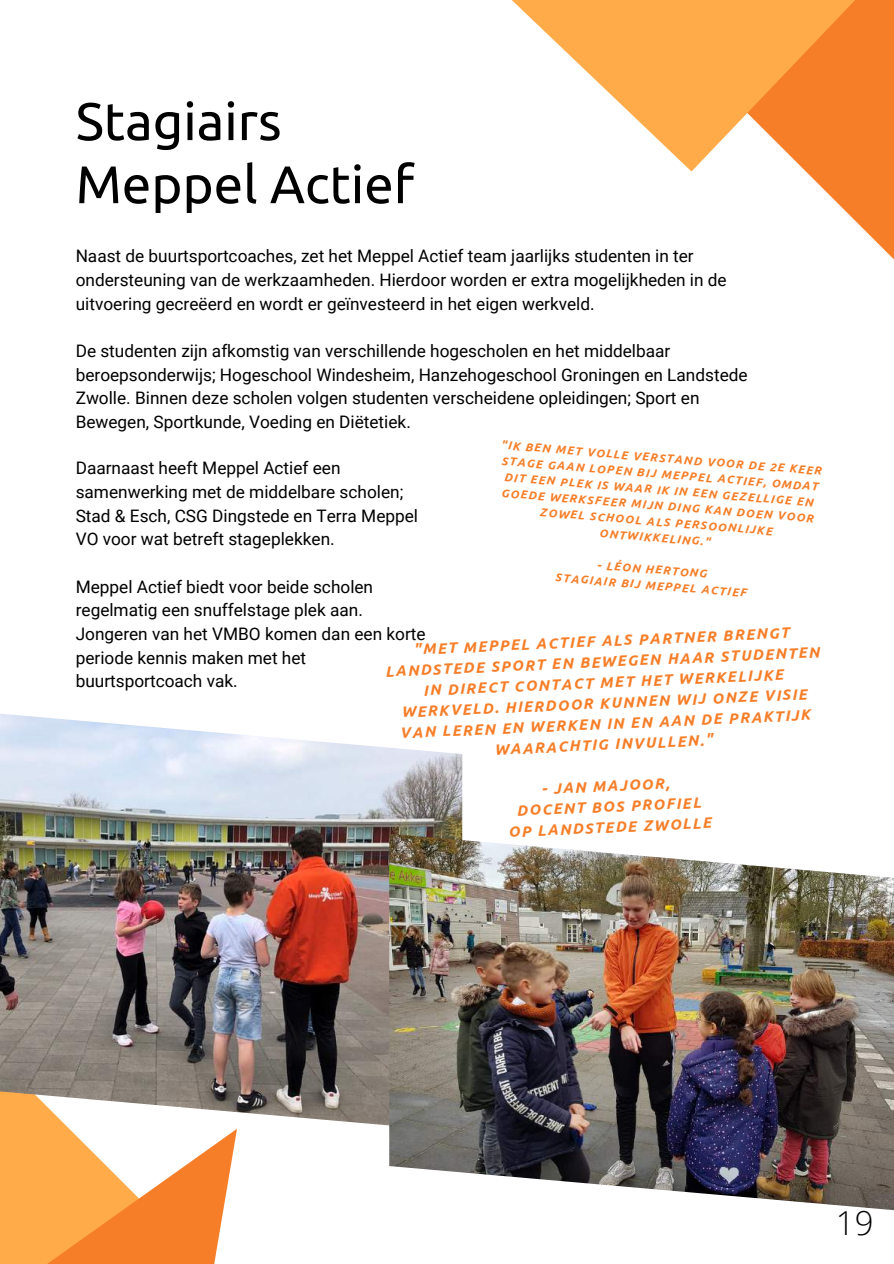
<style>
.page{position:relative;width:894px;height:1264px;background:#fff}
.page>*{position:absolute;margin:0;border:0;box-sizing:border-box;transform-origin:0 0}
.t1{font:52.8px/63px "Ubuntu";color:#000}
.t2{font:300 33px "Open Sans";color:#000}
.t3{font:17.25px/23.7px "Roboto";color:#000}
.t4{font:italic 700 15px/20.7px "Ubuntu";color:#f67e28;text-align:center}
.t5{font:italic 700 11.55px/15.9px "Ubuntu";color:#f67e28;text-align:center}
</style>
<div class="page">
<svg style="left:691px;top:0;width:202px;height:259px"></svg>
<svg style="left:0;top:1131px;width:237px;height:132px"></svg>
<svg style="left:512px;top:0;width:369px;height:171px;fill:#ffab49"></svg>
<img style="left:0;top:714px;width:462px;height:417px">
<img style="left:389px;top:833px;width:504px;height:377px">
<h1 class="t1" style="left:76px;top:89px;width:340px">Stagiairs<br>Meppel Actief</h1>
<p class="t3" style="left:76px;top:244px;width:652px">Naast de buurtsportcoaches, zet het Meppel Actief team jaarlijks studenten in ter ondersteuning van de werkzaamheden. Hierdoor worden er extra mogelijkheden in de uitvoering gecreëerd en wordt er geïnvesteerd in het eigen werkveld.</p>
<p class="t3" style="left:76px;top:339px;width:673px">De studenten zijn afkomstig van verschillende hogescholen en het middelbaar beroepsonderwijs; Hogeschool Windesheim, Hanzehogeschool Groningen en Landstede Zwolle. Binnen deze scholen volgen studenten verscheidene opleidingen; Sport en Bewegen, Sportkunde, Voeding en Diëtetiek.</p>
<p class="t5" style="left:501px;top:435px;width:323px;rotate:5deg">"IK BEN MET VOLLE VERSTAND VOOR DE 2E KEER STAGE GAAN LOPEN BIJ MEPPEL ACTIEF, OMDAT DIT EEN PLEK IS WAAR IK IN EEN GEZELLIGE EN GOEDE WERKSFEER MIJN DING KAN DOEN VOOR ZOWEL SCHOOL ALS PERSOONLIJKE ONTWIKKELING."</p>
<p class="t5" style="left:557px;top:552px;width:193px;rotate:5deg">- LÉON HERTONG<br>STAGIAIR BIJ MEPPEL ACTIEF</p>
<p class="t3" style="left:76px;top:456px;width:344px">Daarnaast heeft Meppel Actief een samenwerking met de middelbare scholen; Stad &amp; Esch, CSG Dingstede en Terra Meppel VO voor wat betreft stageplekken.</p>
<p class="t3" style="left:76px;top:575px;width:351px">Meppel Actief biedt voor beide scholen regelmatig een snuffelstage plek aan.<br>Jongeren van het VMBO komen dan een korte periode kennis maken met het buurtsportcoach vak.</p>
<p class="t4" style="left:383px;top:641px;width:436px;rotate:-3deg">"MET MEPPEL ACTIEF ALS PARTNER BRENGT LANDSTEDE SPORT EN BEWEGEN HAAR STUDENTEN IN DIRECT CONTACT MET HET WERKELIJKE WERKVELD. HIERDOOR KUNNEN WIJ ONZE VISIE VAN LEREN EN WERKEN IN EN AAN DE PRAKTIJK WAARACHTIG INVULLEN."</p>
<p class="t4" style="left:505px;top:780px;width:204px;rotate:-3deg">- JAN MAJOOR,<br>DOCENT BOS PROFIEL<br>OP LANDSTEDE ZWOLLE</p>
<h2 class="t2" style="left:835px;top:1199px;width:39px">19</h2>
</div>
